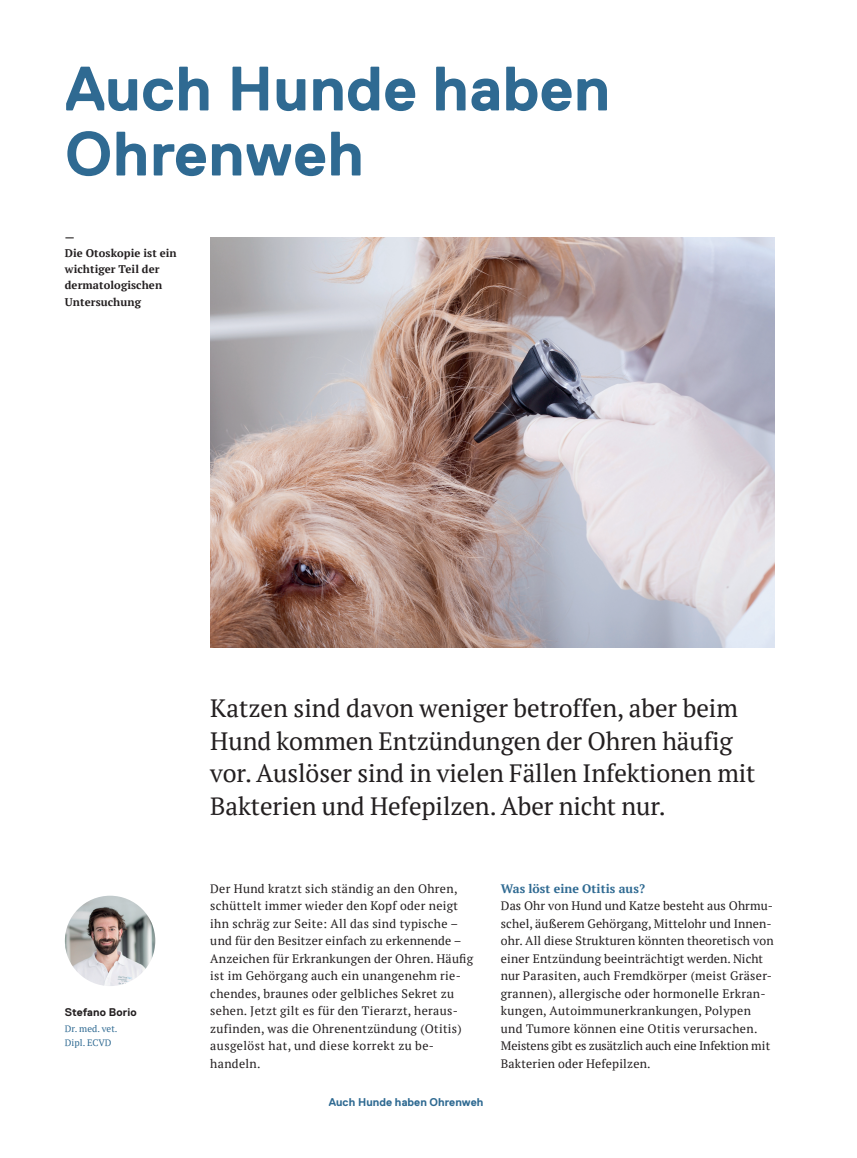
<style>
.page{position:relative;width:857px;height:1158px;background:#fff}
.page>*{position:absolute;margin:0;border:0;box-sizing:border-box;transform-origin:0 0}
.t1{font:700 62.5px/65px "Replica";letter-spacing:.005em;color:#2f6a92}
.t2{font:25px/32.5px "PT Serif";letter-spacing:-.005em;color:#231f20}
.t3{font:12.25px/17.5px "PT Serif";letter-spacing:.025em;color:#231f20}
.t4{font:700 12.25px "PT Serif";letter-spacing:.01em;color:#2f6a92}
.t5{font:700 11.25px "Replica";letter-spacing:.005em;color:#2f6a92}
.t6{font:700 11.12px/16.2px "PT Serif";letter-spacing:.01em;color:#231f20}
.t7{font:700 11.12px "Replica";letter-spacing:.01em;color:#231f20}
.t8{font:9.38px/14.5px "PT Serif";letter-spacing:.005em;color:#2f6a92}
</style>
<div class="page">
<img style="left:210px;top:237px;width:563px;height:410px">
<img style="left:65px;top:895px;width:90px;height:90px;border-radius:45px">
<h1 class="t1" style="left:65px;top:56px;width:546px">Auch Hunde haben<br>Ohrenweh</h1>
<p class="t6" style="left:65px;top:228px;width:113px">—<br>Die Otoskopie ist ein wichtiger Teil der dermatologischen<br>Untersuchung</p>
<p class="t7" style="left:65px;top:1005px;width:73px">Stefano Borio</p>
<p class="t8" style="left:65px;top:1020px;width:54px">Dr. med. vet.<br>Dipl. ECVD</p>
<h2 class="t2" style="left:210px;top:692px;width:546px">Katzen sind davon weniger betroffen, aber beim Hund kommen Entzündungen der Ohren häufig vor. Auslöser sind in vielen Fällen Infektionen mit Bakterien und Hefepilzen. Aber nicht nur.</h2>
<p class="t3" style="left:210px;top:879px;width:264px">Der Hund kratzt sich ständig an den Ohren, schüttelt immer wieder den Kopf oder neigt ihn schräg zur Seite: All das sind typische – und für den Besitzer einfach zu erkennende – Anzeichen für Erkrankungen der Ohren. Häufig ist im Gehörgang auch ein unangenehm rie&shy;chendes, braunes oder gelbliches Sekret zu sehen. Jetzt gilt es für den Tierarzt, heraus&shy;zufinden, was die Ohrenentzündung (Otitis) ausgelöst hat, und diese korrekt zu be&shy;handeln.</p>
<p class="t4" style="left:500px;top:880px;width:145px">Was löst eine Otitis aus?</p>
<p class="t3" style="left:500px;top:896px;width:274px">Das Ohr von Hund und Katze besteht aus Ohrmu&shy;schel, äußerem Gehörgang, Mittelohr und Innen&shy;ohr. All diese Strukturen könnten theoretisch von einer Entzündung beeinträchtigt werden. Nicht nur Parasiten, auch Fremdkörper (meist Gräser&shy;grannen), allergische oder hormonelle Erkran&shy;kungen, Autoimmunerkrankungen, Polypen und Tumore können eine Otitis verursachen.<br>Meistens gibt es zusätzlich auch eine Infektion mit Bakterien oder Hefepilzen.</p>
<p class="t5" style="left:328px;top:1095px;width:156px">Auch Hunde haben Ohrenweh</p>
</div>
